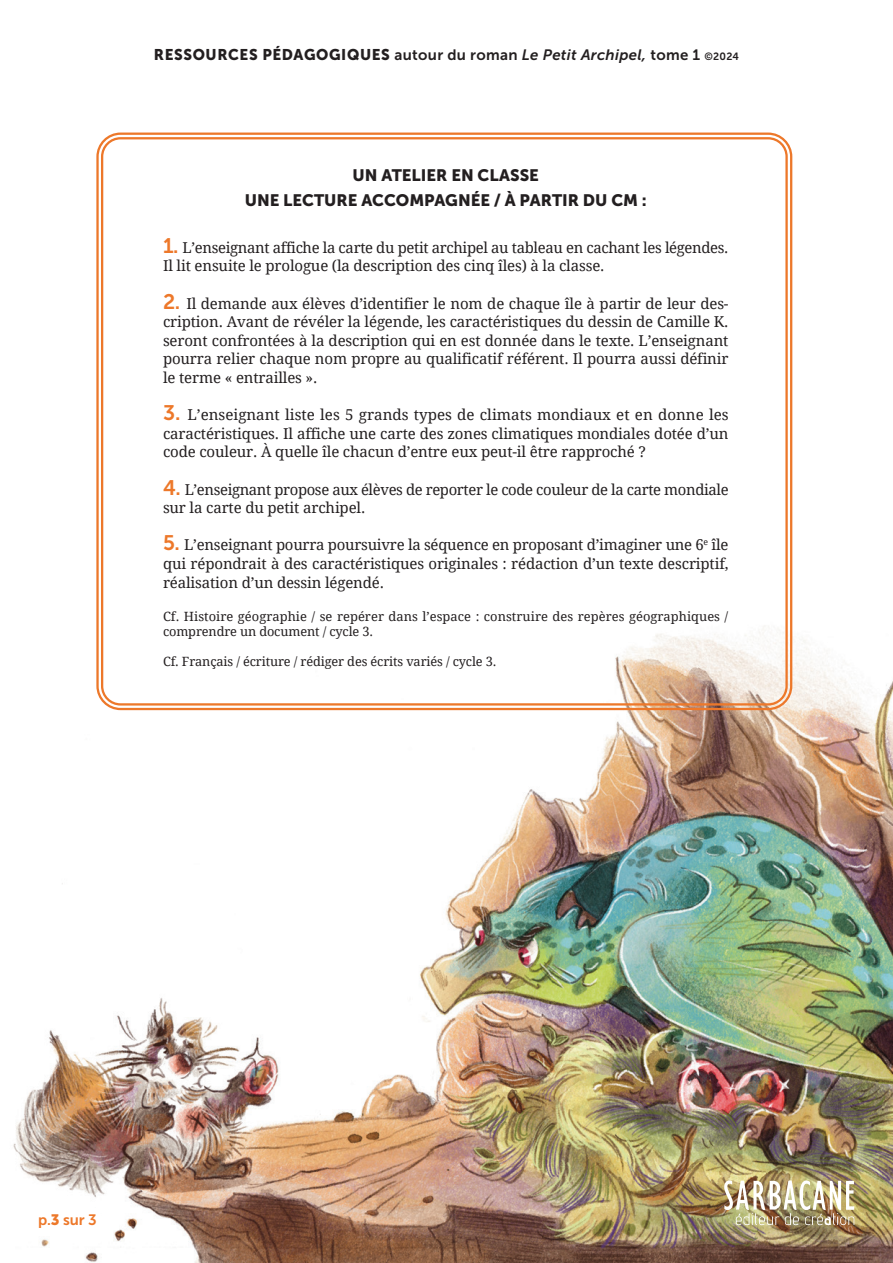
<style>
.page{position:relative;width:893px;height:1263px;background:#fff}
.page>*{position:absolute;margin:0;border:0;box-sizing:border-box;transform-origin:0 0}
.t1{font:16.5px/25.5px "Museo Sans 900";color:#231f20;text-align:center}
.t2{font:15.45px "Museo Sans 900";letter-spacing:.04em;color:#231f20}
.t3{font:15px/18.6px "Droid Serif";letter-spacing:-.01em;color:#231f20;text-align:justify}
.t4{font:15px "Museo Sans 700";color:#ed782a}
.t5{font:12.75px/15px "Droid Serif";letter-spacing:.005em;color:#231f20}
.s1{font-family:"Museo Sans 700";font-size:15px}
.s2{font-family:"Museo Sans 700";font-style:italic;font-size:15px}
.s3{font-family:"Museo Sans 700";font-size:10.5px}
.s4{font-family:"Museo Sans 700";font-size:21px;color:#ed782a}
.s5{font-family:"Museo Sans 900"}
</style>
<div class="page">
<img style="left:13px;top:599px;width:880px;height:664px">
<div style="left:48px;top:1201px;width:55px;height:41px;background:#fff;border-radius:50%"></div>
<p class="t2" style="left:154px;top:46px;width:587px">RESSOURCES PÉDAGOGIQUES <span class="s1">autour du roman</span> <span class="s2">Le Petit Archipel,</span> <span class="s1">tome 1</span> <span class="s3">©2024</span></p>
<p class="t1" style="left:245px;top:162px;width:404px">UN ATELIER EN CLASSE<br>UNE LECTURE ACCOMPAGNÉE / À PARTIR DU CM :</p>
<p class="t3" style="left:163px;top:238px;width:567px"><span class="s4">1.</span> L’enseignant affiche la carte du petit archipel au tableau en cachant les légendes.<br>Il lit ensuite le prologue (la description des cinq îles) à la classe.</p>
<p class="t3" style="left:163px;top:293px;width:567px"><span class="s4">2.</span> Il demande aux élèves d’identifier le nom de chaque île à partir de leur des&shy;cription. Avant de révéler la légende, les caractéristiques du dessin de Camille K. seront confrontées à la description qui en est donnée dans le texte. L’enseignant pourra relier chaque nom propre au qualificatif référent. Il pourra aussi définir le terme « entrailles ».</p>
<p class="t3" style="left:163px;top:405px;width:567px"><span class="s4">3.</span> L’enseignant liste les 5 grands types de climats mondiaux et en donne les caractéristiques. Il affiche une carte des zones climatiques mondiales dotée d’un code couleur. À quelle île chacun d’entre eux peut-il être rapproché ?</p>
<p class="t3" style="left:163px;top:479px;width:567px"><span class="s4">4.</span> L’enseignant propose aux élèves de reporter le code couleur de la carte mondiale sur la carte du petit archipel.</p>
<p class="t3" style="left:163px;top:535px;width:567px"><span class="s4">5.</span> L’enseignant pourra poursuivre la séquence en proposant d’imaginer une 6<sup>e</sup> île qui répondrait à des caractéristiques originales : rédaction d’un texte descriptif, réalisation d’un dessin légendé.</p>
<p class="t5" style="left:163px;top:609px;width:567px">Cf. Histoire géographie / se repérer dans l’espace : construire des repères géographiques / comprendre un document / cycle 3.</p>
<p class="t5" style="left:163px;top:654px;width:335px">Cf. Français / écriture / rédiger des écrits variés / cycle 3.</p>
<p class="t4" style="left:38px;top:1211px;width:60px">p.<span class="s5">3</span> sur 3</p>
</div>
